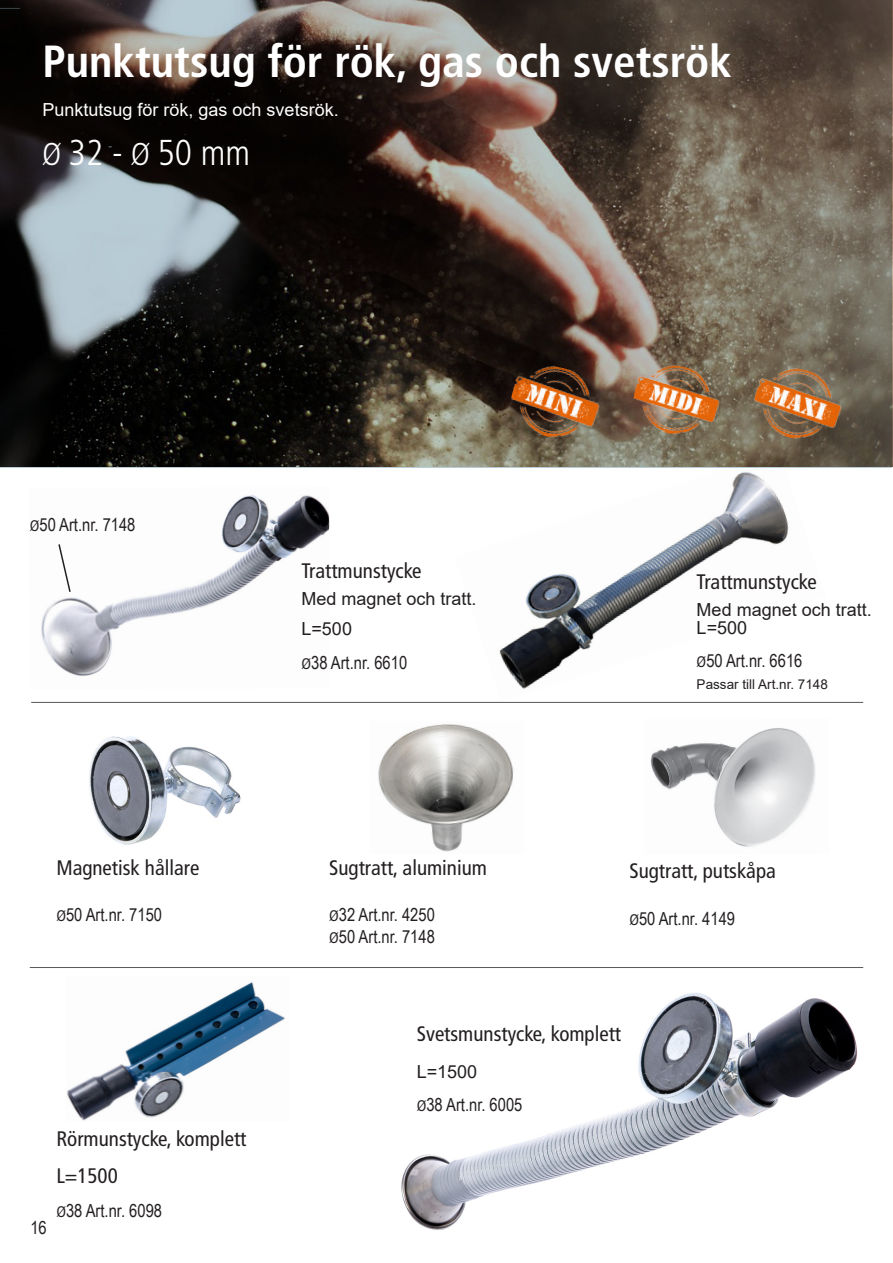
<style>
.page{position:relative;width:893px;height:1263px;background:#fff}
.page>*{position:absolute;margin:0;border:0;box-sizing:border-box;transform-origin:0 0}
.t1{font:700 condensed 45px "Frutiger LT Pro";color:#fff}
.t2{font:300 condensed 36px "Frutiger LT Pro";color:#fff}
.t3{font:condensed 21px "Frutiger LT Pro";color:#231f20}
.t4{font:18px "Arial Narrow";color:#231f20}
.t5{font:18px/18px "Arial";color:#231f20}
.t6{font:18px "Arial";color:#fff}
.t7{font:13.5px "Arial";color:#231f20}
.s1{font-size:31.5px}
.s2{font-family:"Frutiger LT Pro";font-weight:300;font-stretch:condensed;font-size:21px}
</style>
<div class="page">
<img style="left:455px;top:467px;width:371px;height:235px">
<img style="left:401px;top:967px;width:463px;height:263px">
<img style="left:41px;top:495px;width:289px;height:181px">
<hr style="left:31px;top:702px;width:832px;height:1px;background:#57585a">
<hr style="left:30px;top:967px;width:833px;height:1px;background:#57585a">
<img style="left:650px;top:728px;width:165px;height:119px">
<img style="left:89px;top:736px;width:152px;height:109px">
<img style="left:378px;top:724px;width:136px;height:128px">
<img style="left:67px;top:982px;width:218px;height:139px">
<svg style="left:0;top:0;width:892px;height:467px;background:#4a443d"></svg>
<img style="left:504px;top:358px;width:102px;height:89px">
<img style="left:747px;top:360px;width:101px;height:88px">
<img style="left:628px;top:358px;width:97px;height:84px">
<svg style="left:57px;top:543px;width:15px;height:51px"></svg>
<p class="t1" style="left:43px;top:35px;width:691px">Punktutsug för rök, gas och svetsrök</p>
<p class="t6" style="left:43px;top:98px;width:298px">Punktutsug för rök, gas och svetsrök.</p>
<p class="t2" style="left:43px;top:132px;width:209px"><span class="s1">Ø</span> 32 - <span class="s1">Ø</span> 50 mm</p>
<p class="t4" style="left:30px;top:512px;width:107px"><span class="s2">ø</span>50 Art.nr. 7148</p>
<p class="t3" style="left:301px;top:558px;width:122px">Trattmunstycke</p>
<p class="t5" style="left:301px;top:590px;width:177px">Med magnet och tratt.</p>
<p class="t5" style="left:301px;top:620px;width:52px">L=500</p>
<p class="t4" style="left:301px;top:649px;width:107px"><span class="s2">ø</span>38 Art.nr. 6610</p>
<p class="t3" style="left:697px;top:569px;width:122px">Trattmunstycke</p>
<p class="t5" style="left:697px;top:600px;width:177px">Med magnet och tratt.<br>L=500</p>
<p class="t4" style="left:697px;top:648px;width:107px"><span class="s2">ø</span>50 Art.nr. 6616</p>
<p class="t7" style="left:697px;top:675px;width:133px">Passar till Art.nr. 7148</p>
<p class="t3" style="left:56px;top:855px;width:145px">Magnetisk hållare</p>
<p class="t4" style="left:56px;top:902px;width:107px"><span class="s2">ø</span>50 Art.nr. 7150</p>
<p class="t4" style="left:30px;top:1214px;width:18px">16</p>
<p class="t3" style="left:56px;top:1127px;width:192px">Rörmunstycke, komplett</p>
<p class="t3" style="left:56px;top:1164px;width:63px">L=1500</p>
<p class="t4" style="left:56px;top:1197px;width:107px"><span class="s2">ø</span>38 Art.nr. 6098</p>
<p class="t3" style="left:329px;top:855px;width:159px">Sugtratt, aluminium</p>
<p class="t4" style="left:329px;top:902px;width:107px"><span class="s2">ø</span>32 Art.nr. 4250</p>
<p class="t4" style="left:329px;top:923px;width:107px"><span class="s2">ø</span>50 Art.nr. 7148</p>
<p class="t3" style="left:629px;top:859px;width:148px">Sugtratt, putskåpa</p>
<p class="t4" style="left:629px;top:905px;width:107px"><span class="s2">ø</span>50 Art.nr. 4149</p>
<p class="t3" style="left:417px;top:1021px;width:206px">Svetsmunstycke, komplett</p>
<p class="t5" style="left:417px;top:1062px;width:62px">L=1500</p>
<p class="t4" style="left:417px;top:1092px;width:107px"><span class="s2">ø</span>38 Art.nr. 6005</p>
</div>
